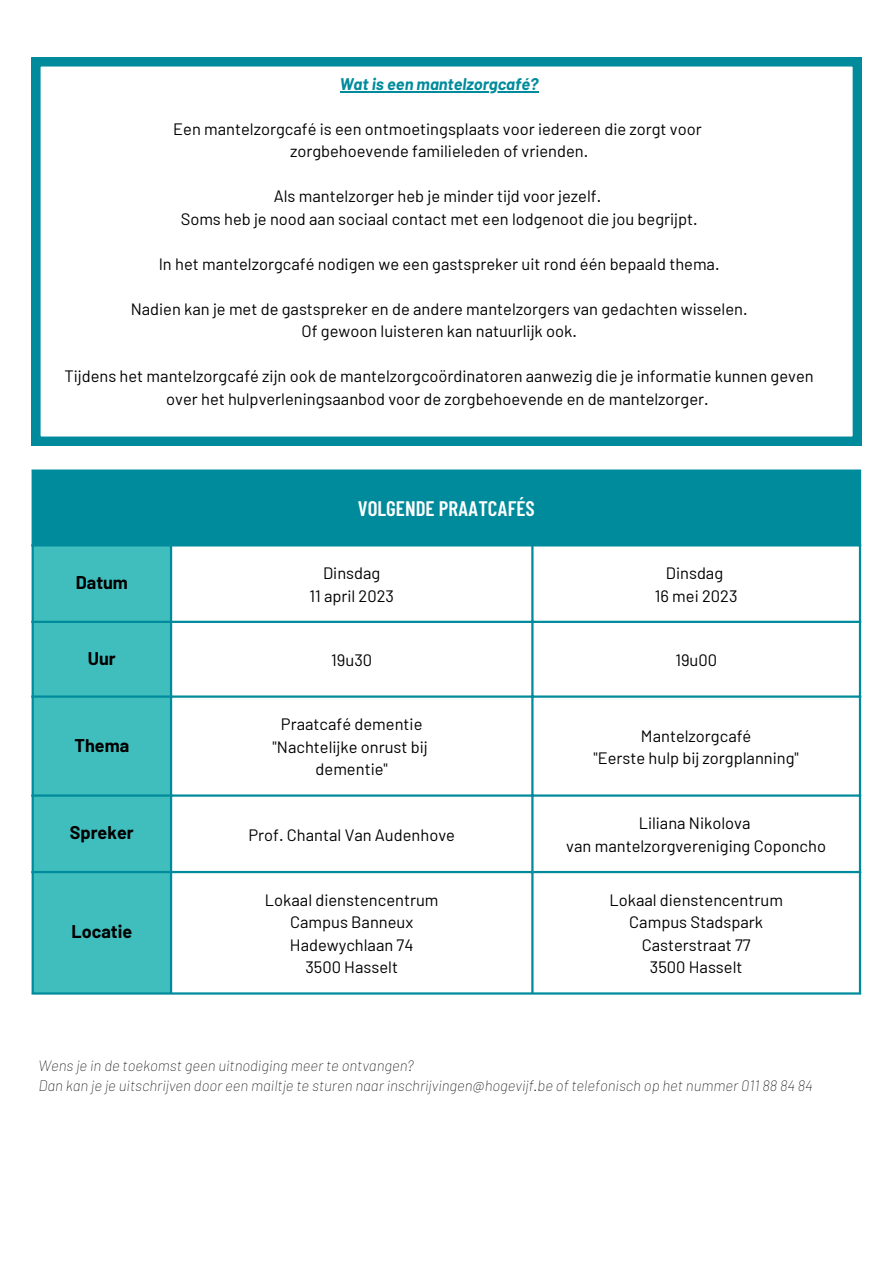
<style>
.page{position:relative;width:893px;height:1264px;background:#fff}
.page>*{position:absolute;margin:0;border:0;box-sizing:border-box;transform-origin:0 0}
.t1{font:600 21px "Barlow Condensed";color:#fff}
.t2{font:700 18px "Barlow";color:#000}
.t3{font:16.5px/22.5px "Barlow";color:#000;text-align:center}
.t4{font:italic 700 16.5px "Barlow";color:#008b9c}
.t5{font:italic 100 15px/20.2px "Barlow";color:#000}
</style>
<div class="page">
<svg style="left:32px;top:58px;width:829px;height:387px"></svg>
<div style="left:32px;top:470px;width:828px;height:75px;background:#008b9c"></div>
<div style="left:34px;top:546px;width:136px;height:446px;background:#40bebe"></div>
<hr style="left:32px;top:472px;width:2px;height:520px;background:#008b9c">
<hr style="left:170px;top:546px;width:2px;height:446px;background:#008b9c">
<hr style="left:531px;top:546px;width:2px;height:446px;background:#008b9c">
<hr style="left:858px;top:472px;width:3px;height:520px;background:#008b9c">
<hr style="left:32px;top:469px;width:829px;height:3px;background:#008b9c">
<hr style="left:32px;top:544px;width:829px;height:2px;background:#008b9c">
<hr style="left:32px;top:620px;width:829px;height:3px;background:#008b9c">
<hr style="left:32px;top:695px;width:829px;height:2px;background:#008b9c">
<hr style="left:32px;top:794px;width:829px;height:2px;background:#008b9c">
<hr style="left:32px;top:870px;width:829px;height:3px;background:#008b9c">
<hr style="left:32px;top:992px;width:829px;height:2px;background:#008b9c">
<hr style="left:340px;top:91px;width:198px;height:1px;background:#008b9c">
<p class="t4" style="left:340px;top:73px;width:200px">Wat is een mantelzorgcafé?</p>
<p class="t3" style="left:173px;top:117px;width:530px">Een mantelzorgcafé is een ontmoetingsplaats voor iedereen die zorgt voor zorgbehoevende familieleden of vrienden.</p>
<p class="t3" style="left:181px;top:184px;width:518px">Als mantelzorger heb je minder tijd voor jezelf.<br>Soms heb je nood aan sociaal contact met een lodgenoot die jou begrijpt.</p>
<p class="t3" style="left:159px;top:252px;width:562px">In het mantelzorgcafé nodigen we een gastspreker uit rond één bepaald thema.</p>
<p class="t3" style="left:131px;top:297px;width:618px">Nadien kan je met de gastspreker en de andere mantelzorgers van gedachten wisselen.<br>Of gewoon luisteren kan natuurlijk ook.</p>
<p class="t3" style="left:64px;top:364px;width:750px">Tijdens het mantelzorgcafé zijn ook de mantelzorgcoördinatoren aanwezig die je informatie kunnen geven over het hulpverleningsaanbod voor de zorgbehoevende en de mantelzorger.</p>
<p class="t1" style="left:358px;top:494px;width:178px">VOLGENDE PRAATCAFÉS</p>
<p class="t2" style="left:76px;top:571px;width:54px">Datum</p>
<p class="t3" style="left:309px;top:561px;width:86px">Dinsdag<br>11 april 2023</p>
<p class="t3" style="left:654px;top:561px;width:84px">Dinsdag<br>16 mei 2023</p>
<p class="t2" style="left:88px;top:646px;width:30px">Uur</p>
<p class="t3" style="left:331px;top:648px;width:42px">19u30</p>
<p class="t3" style="left:675px;top:648px;width:43px">19u00</p>
<p class="t2" style="left:74px;top:733px;width:56px">Thema</p>
<p class="t3" style="left:272px;top:712px;width:156px">Praatcafé dementie "Nachtelijke onrust bij dementie"</p>
<p class="t3" style="left:593px;top:723px;width:207px">Mantelzorgcafé<br>"Eerste hulp bij zorgplanning"</p>
<p class="t2" style="left:70px;top:821px;width:65px">Spreker</p>
<p class="t3" style="left:248px;top:822px;width:208px">Prof. Chantal Van Audenhove</p>
<p class="t3" style="left:566px;top:811px;width:261px">Liliana Nikolova<br>van mantelzorgvereniging Coponcho</p>
<p class="t2" style="left:71px;top:920px;width:62px">Locatie</p>
<p class="t3" style="left:265px;top:887px;width:175px">Lokaal dienstencentrum<br>Campus Banneux<br>Hadewychlaan 74<br>3500 Hasselt</p>
<p class="t3" style="left:609px;top:887px;width:175px">Lokaal dienstencentrum<br>Campus Stadspark<br>Casterstraat 77<br>3500 Hasselt</p>
<p class="t5" style="left:38px;top:1054px;width:775px">Wens je in de toekomst geen uitnodiging meer te ontvangen?<br>Dan kan je je uitschrijven door een mailtje te sturen naar inschrijvingen@hogevijf.be of telefonisch op het nummer 011 88 84 84</p>
</div>
